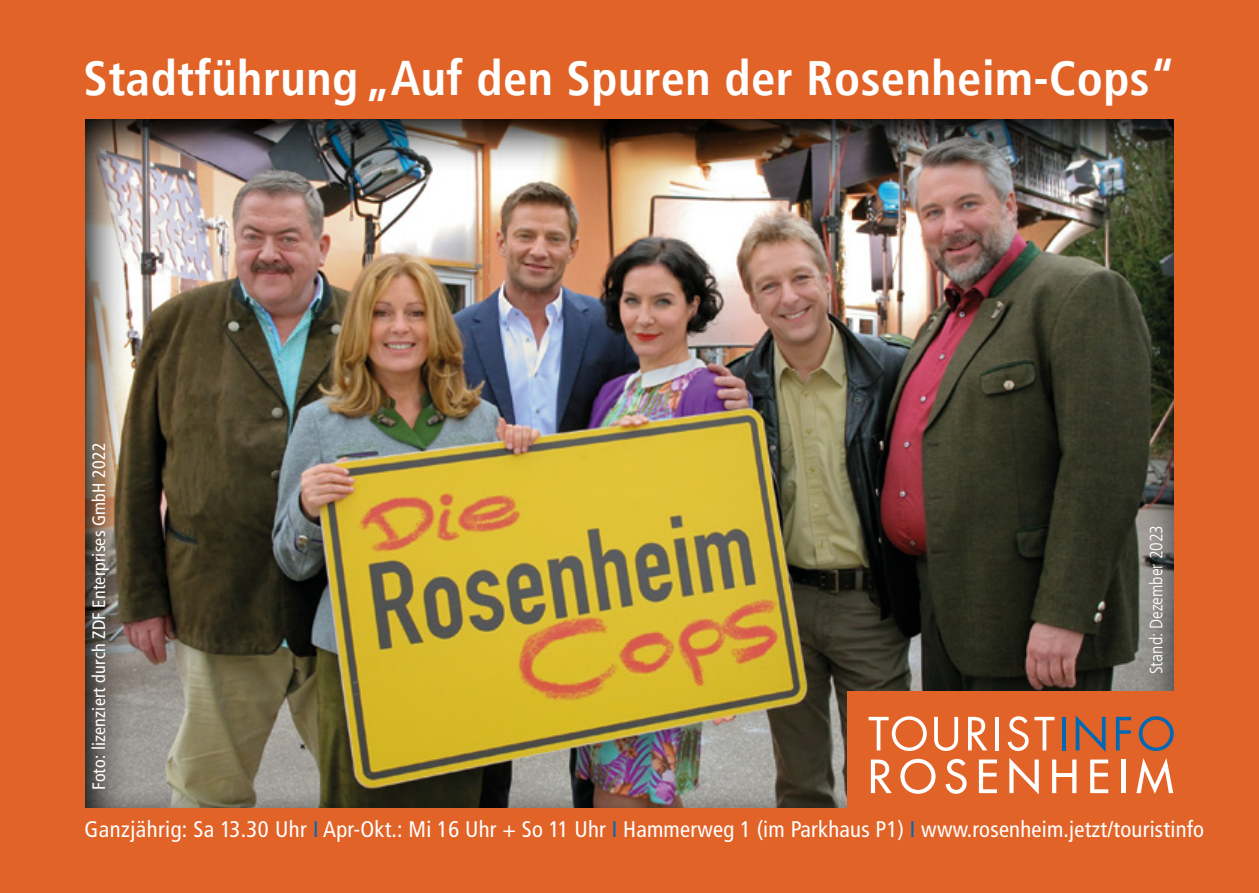
<style>
.page{position:relative;width:1259px;height:893px;background:#e16328}
.page>*{position:absolute;margin:0;border:0;box-sizing:border-box;transform-origin:0 0}
.t1{font:700 condensed 48.6px "Frutiger LT";letter-spacing:.01em;color:#fff}
.t2{font:condensed 22.5px "Frutiger LT";letter-spacing:.01em;color:#fff}
.t3{font:condensed 18px "Frutiger LT";letter-spacing:.01em;color:#fff}
.t4{font:300 condensed 18px "Frutiger LT";color:#fff}
.s1{color:#0069b4}
</style>
<div class="page">
<img style="left:85px;top:119px;width:1089px;height:689px">
<div style="left:847px;top:692px;width:412px;height:201px;background:#e16328"></div>
<svg style="left:868px;top:716px;width:59px;height:35px"></svg>
<svg style="left:934px;top:717px;width:24px;height:34px"></svg>
<svg style="left:968px;top:717px;width:19px;height:33px"></svg>
<hr style="left:995px;top:717px;width:4px;height:33px;background:#fff">
<svg style="left:1007px;top:716px;width:21px;height:35px"></svg>
<svg style="left:1034px;top:717px;width:20px;height:33px"></svg>
<svg style="left:1062px;top:717px;width:3px;height:33px"></svg>
<svg style="left:1075px;top:715px;width:30px;height:36px"></svg>
<svg style="left:1116px;top:717px;width:15px;height:33px"></svg>
<svg style="left:1138px;top:716px;width:35px;height:35px"></svg>
<svg style="left:871px;top:759px;width:20px;height:34px"></svg>
<svg style="left:900px;top:759px;width:35px;height:35px"></svg>
<svg style="left:945px;top:759px;width:21px;height:35px"></svg>
<svg style="left:979px;top:759px;width:18px;height:34px"></svg>
<svg style="left:1009px;top:758px;width:29px;height:36px"></svg>
<svg style="left:1052px;top:759px;width:24px;height:34px"></svg>
<svg style="left:1090px;top:759px;width:18px;height:34px"></svg>
<hr style="left:1121px;top:759px;width:4px;height:34px;background:#fff">
<svg style="left:1136px;top:758px;width:37px;height:36px"></svg>
<h1 class="t1" style="left:84px;top:49px;width:1093px">Stadtführung „Auf den Spuren der Rosenheim-Cops“</h1>
<p class="t3" style="left:88px;top:790px;width:348px;rotate:-90deg">Foto: lizenziert durch ZDF Enterprises GmbH 2022</p>
<p class="t4" style="left:1146px;top:674px;width:151px;rotate:-90deg">Stand: Dezember 2023</p>
<p class="t2" style="left:85px;top:816px;width:1121px">Ganzjährig: Sa 13.30 Uhr <span class="s1">I</span> Apr-Okt.: Mi 16 Uhr + So 11 Uhr <span class="s1">I</span> Hammerweg 1 (im Parkhaus P1) <span class="s1">I</span> www.rosenheim.jetzt/touristinfo</p>
</div>
